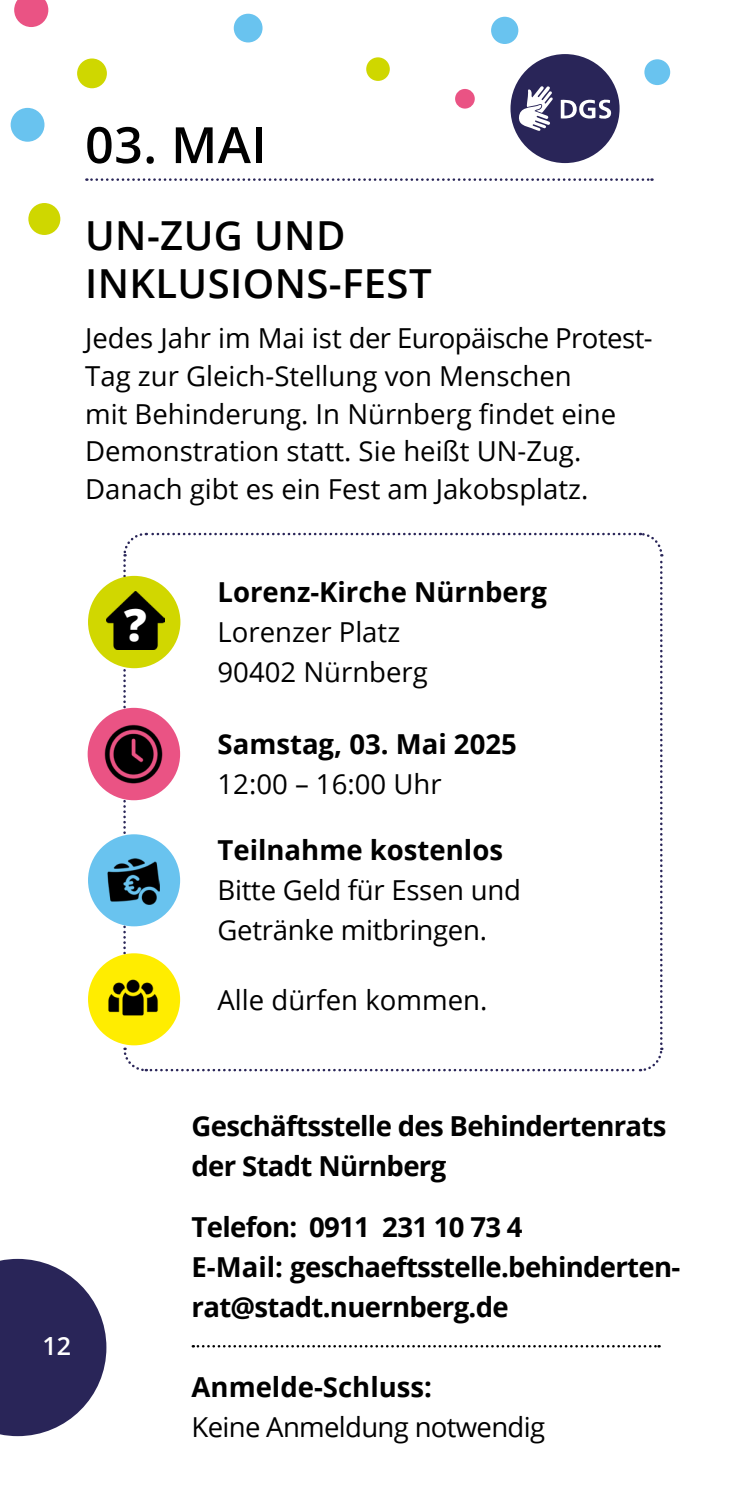
<style>
.page{position:relative;width:745px;height:1489px;background:#fff}
.page>*{position:absolute;margin:0;border:0;box-sizing:border-box;transform-origin:0 0}
.t1{font:600 50px "Open Sans";color:#000}
.t2{font:800 44.75px "Open Sans";color:#fff}
.t3{font:600 40px/48px "Open Sans";letter-spacing:.01em;color:#000}
.t4{font:27.5px/37.5px "Open Sans";color:#000}
.t5{font:700 27.5px/40px "Open Sans";letter-spacing:-.025em;color:#000}
.t6{font:700 27.5px "Open Sans";color:#000}
.t7{font:27.5px "Open Sans";letter-spacing:-.025em;color:#000}
.t8{font:600 25px "Open Sans";color:#fff}
</style>
<div class="page">
<div style="left:455px;top:89px;width:19px;height:20px;background:#ea5384;border-radius:50%"></div>
<svg style="left:14px;top:0;width:34px;height:27px"></svg>
<div style="left:490px;top:17px;width:28px;height:27px;background:#69c3ef;border-radius:50%"></div>
<div style="left:644px;top:59px;width:25px;height:26px;background:#69c3ef;border-radius:50%"></div>
<div style="left:233px;top:14px;width:29px;height:28px;background:#69c3ef;border-radius:50%"></div>
<div style="left:11px;top:108px;width:33px;height:34px;background:#69c3ef;border-radius:50%"></div>
<div style="left:366px;top:57px;width:23px;height:24px;background:#cfd700;border-radius:50%"></div>
<div style="left:77px;top:58px;width:30px;height:30px;background:#cfd700;border-radius:50%"></div>
<div style="left:28px;top:203px;width:32px;height:32px;background:#cfd700;border-radius:50%"></div>
<svg style="left:123px;top:532px;width:540px;height:540px"></svg>
<div style="left:510px;top:54px;width:109px;height:109px;background:#292558;border-radius:50%"></div>
<svg style="left:519px;top:86px;width:33px;height:45px"></svg>
<svg style="left:560px;top:99px;width:51px;height:20px"></svg>
<svg style="left:193px;top:1345px;width:466px;height:2px"></svg>
<div style="left:88px;top:707px;width:92px;height:93px;background:#ea5384;border-radius:50%"></div>
<img style="left:104px;top:724px;width:59px;height:60px">
<div style="left:88px;top:953px;width:92px;height:92px;background:#ffed00;border-radius:50%"></div>
<img style="left:108px;top:979px;width:50px;height:37px">
<div style="left:88px;top:834px;width:92px;height:92px;background:#69c3ef;border-radius:50%"></div>
<img style="left:107px;top:858px;width:53px;height:47px">
<div style="left:88px;top:576px;width:92px;height:92px;background:#d1d700;border-radius:50%"></div>
<img style="left:106px;top:592px;width:58px;height:57px">
<svg style="left:86px;top:178px;width:566px;height:3px"></svg>
<svg style="left:0;top:1258px;width:106px;height:177px"></svg>
<h1 class="t1" style="left:85px;top:111px;width:183px">03. MAI</h1>
<h3 class="t3" style="left:85px;top:210px;width:348px">UN-ZUG UND<br>INKLUSIONS-FEST</h3>
<p class="t4" style="left:85px;top:319px;width:568px">Jedes Jahr im Mai ist der Europäische Protest-Tag zur Gleich-Stellung von Menschen<br>mit Behinderung. In Nürnberg findet eine Demonstration statt. Sie heißt UN-Zug.<br>Danach gibt es ein Fest am Jakobsplatz.</p>
<h2 class="t2" style="left:124px;top:590px;width:24px">?</h2>
<p class="t6" style="left:217px;top:572px;width:331px">Lorenz-Kirche Nürnberg</p>
<p class="t4" style="left:217px;top:611px;width:212px;line-height:40px">Lorenzer Platz<br>90402 Nürnberg</p>
<p class="t6" style="left:217px;top:724px;width:300px">Samstag, 03. Mai 2025</p>
<p class="t4" style="left:217px;top:764px;width:225px">12:00 – 16:00 Uhr</p>
<p class="t6" style="left:217px;top:831px;width:287px">Teilnahme kostenlos</p>
<p class="t4" style="left:217px;top:869px;width:305px;line-height:40px">Bitte Geld für Essen und<br>Getränke mitbringen.</p>
<p class="t4" style="left:217px;top:980px;width:271px">Alle dürfen kommen.</p>
<p class="t8" style="left:42px;top:1328px;width:30px">12</p>
<p class="t5" style="left:191px;top:1104px;width:476px">Geschäftsstelle des Behindertenrats der Stadt Nürnberg</p>
<p class="t5" style="left:191px;top:1206px;width:490px">Telefon: 0911 231 10 73 4<br>E-Mail: geschaeftsstelle.behinderten&shy;rat@stadt.nuernberg.de</p>
<p class="t6" style="left:191px;top:1367px;width:242px">Anmelde-Schluss:</p>
<p class="t7" style="left:191px;top:1407px;width:355px">Keine Anmeldung notwendig</p>
</div>
